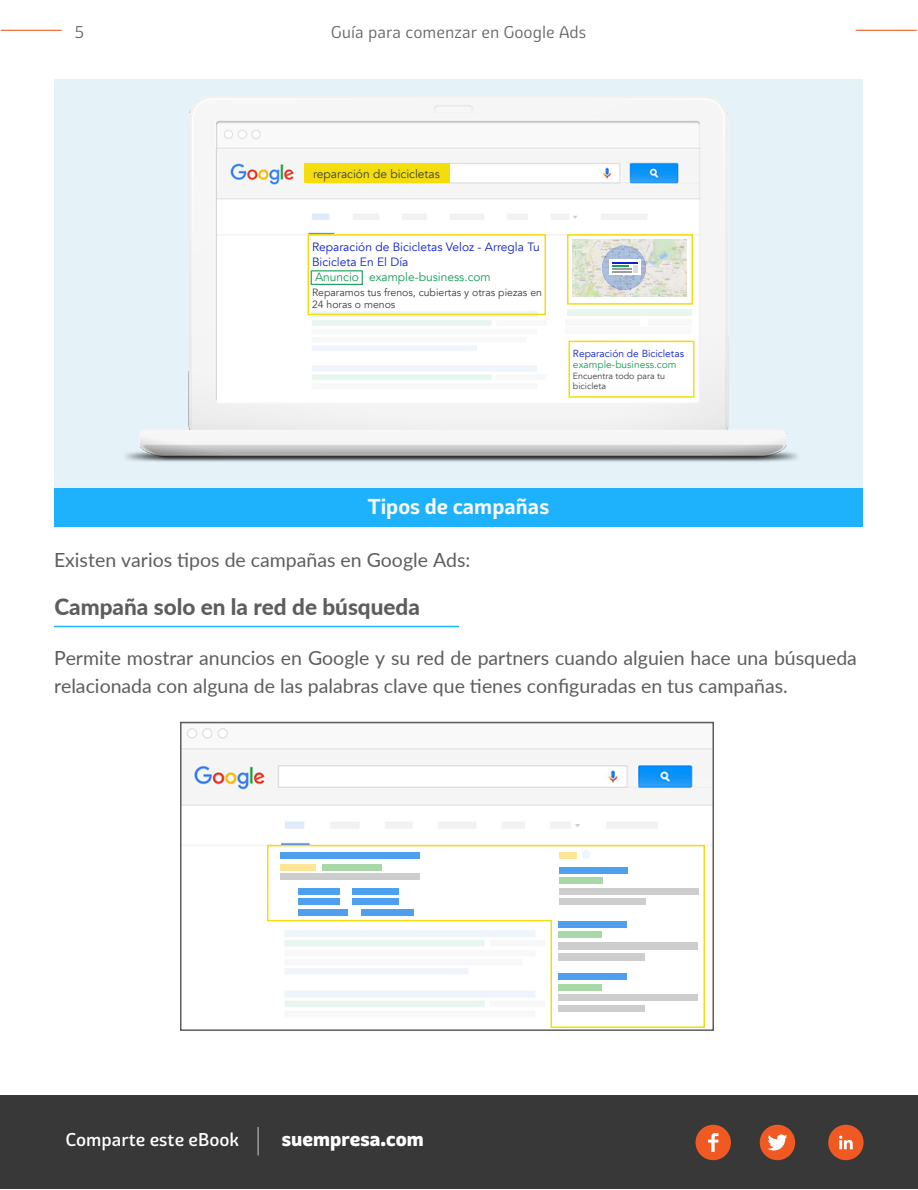
<style>
.page{position:relative;width:918px;height:1190px;background:#fff}
.page>*{position:absolute;margin:0;border:0;box-sizing:border-box;transform-origin:0 0}
.t1{font:800 22.5px "Lato";color:#5d5d5d}
.t2{font:700 21px "Graviola";color:#f9f9f9}
.t3{font:19.5px/28.5px "Lato";color:#5d5d5d}
.t4{font:800 19.5px "Graviola";color:#fff}
.t5{font:500 18px "Graviola";color:#fff}
.t6{font:16.5px "Graviola";color:#64605f}
.t7{font:12px/14.4px "Avenir";color:#0e20c9}
.t8{font:12px "Avenir";color:#169d56}
.t9{font:12px "Avenir";color:#3d3d3d}
.t10{font:10.5px/12.6px "Avenir";color:#3f3f3f}
.t11{font:10.2px "Avenir";color:#0e20c9}
.t12{font:10.2px "Avenir";color:#169d56}
.t13{font:9px/10.6px "Avenir";color:#3f3f3f}
</style>
<div class="page">
<div style="left:54px;top:80px;width:808px;height:409px;background:#e5f3f9"></div>
<hr style="left:1px;top:30px;width:61px;height:1px;background:#e94e0f">
<hr style="left:856px;top:30px;width:61px;height:1px;background:#e94e0f">
<div style="left:0;top:1095px;width:918px;height:94px;background:#383838"></div>
<div style="left:760px;top:1124px;width:35px;height:36px;background:#f05a22;border-radius:50%"></div>
<svg style="left:768px;top:1134px;width:19px;height:16px"></svg>
<div style="left:828px;top:1124px;width:36px;height:36px;background:#f05a22;border-radius:50%"></div>
<svg style="left:839px;top:1135px;width:14px;height:14px"></svg>
<div style="left:696px;top:1124px;width:35px;height:36px;background:#f05a22;border-radius:50%"></div>
<svg style="left:708px;top:1133px;width:10px;height:18px"></svg>
<hr style="left:257px;top:1126px;width:2px;height:29px;background:#fff">
<img style="left:94px;top:79px;width:706px;height:383px">
<svg style="left:311px;top:270px;width:52px;height:15px"></svg>
<div style="left:304px;top:164px;width:146px;height:19px;background:#f4dd0c"></div>
<div style="left:308px;top:234px;width:238px;height:81px;border:2px solid #f4dd0c"></div>
<div style="left:567px;top:234px;width:126px;height:70px;border:2px solid #f4dd0c"></div>
<div style="left:568px;top:340px;width:126px;height:58px;border:2px solid #f4dd0c"></div>
<img style="left:573px;top:240px;width:114px;height:56px">
<svg style="left:602px;top:246px;width:44px;height:44px"></svg>
<div style="left:602px;top:246px;width:44px;height:44px;border:1px solid #0e20c9;border-radius:50%"></div>
<svg style="left:609px;top:260px;width:31px;height:14px"></svg>
<hr style="left:612px;top:262px;width:26px;height:2px;background:#0e20c9">
<svg style="left:612px;top:266px;width:26px;height:10px"></svg>
<div style="left:567px;top:309px;width:125px;height:6px;background:#e8f6f0"></div>
<div style="left:566px;top:320px;width:74px;height:6px;background:#f8f8f8"></div>
<div style="left:648px;top:320px;width:44px;height:6px;background:#f8f8f8"></div>
<div style="left:566px;top:327px;width:126px;height:6px;background:#f8f8f8"></div>
<div style="left:54px;top:489px;width:809px;height:38px;background:#1eb2fc"></div>
<img style="left:183px;top:728px;width:528px;height:118px">
<div style="left:180px;top:722px;width:534px;height:308px;border:2px solid #5d5d5d"></div>
<svg style="left:266px;top:844px;width:440px;height:184px"></svg>
<div style="left:280px;top:852px;width:140px;height:6px;background:#4e9fee"></div>
<div style="left:280px;top:873px;width:140px;height:6px;background:#cdcdcd"></div>
<div style="left:560px;top:888px;width:139px;height:6px;background:#cdcdcd"></div>
<div style="left:560px;top:898px;width:86px;height:6px;background:#cdcdcd"></div>
<div style="left:298px;top:888px;width:42px;height:6px;background:#4e9fee"></div>
<div style="left:352px;top:888px;width:47px;height:6px;background:#4e9fee"></div>
<div style="left:298px;top:898px;width:42px;height:6px;background:#4e9fee"></div>
<div style="left:352px;top:898px;width:47px;height:6px;background:#4e9fee"></div>
<div style="left:298px;top:909px;width:50px;height:6px;background:#4e9fee"></div>
<div style="left:362px;top:909px;width:52px;height:6px;background:#4e9fee"></div>
<div style="left:560px;top:867px;width:68px;height:6px;background:#4e9fee"></div>
<div style="left:280px;top:864px;width:36px;height:6px;background:#ffe696"></div>
<div style="left:560px;top:852px;width:18px;height:6px;background:#ffe696"></div>
<div style="left:322px;top:864px;width:60px;height:6px;background:#a8d8a8"></div>
<div style="left:560px;top:878px;width:43px;height:6px;background:#a8d8a8"></div>
<div style="left:558px;top:942px;width:140px;height:8px;background:#cdcdcd"></div>
<div style="left:558px;top:952px;width:87px;height:8px;background:#cdcdcd"></div>
<div style="left:558px;top:921px;width:69px;height:6px;background:#4e9fee"></div>
<div style="left:558px;top:932px;width:44px;height:6px;background:#a8d8a8"></div>
<div style="left:558px;top:994px;width:140px;height:6px;background:#cdcdcd"></div>
<div style="left:558px;top:1005px;width:87px;height:6px;background:#cdcdcd"></div>
<div style="left:558px;top:974px;width:69px;height:6px;background:#4e9fee"></div>
<div style="left:558px;top:984px;width:44px;height:6px;background:#a8d8a8"></div>
<div style="left:582px;top:850px;width:8px;height:9px;background:#f0f5fc;border-radius:50%"></div>
<hr style="left:54px;top:626px;width:405px;height:1px;background:#1eb2fc">
<p class="t6" style="left:75px;top:22px;width:11px">5</p>
<p class="t6" style="left:331px;top:22px;width:257px">Guía para comenzar en Google Ads</p>
<p class="t9" style="left:313px;top:167px;width:128px">reparación de bicicletas</p>
<p class="t7" style="left:312px;top:240px;width:229px">Reparación de Bicicletas Veloz - Arregla Tu<br>Bicicleta En El Día</p>
<p class="t8" style="left:315px;top:269px;width:177px">Anuncio example-business.com</p>
<p class="t10" style="left:312px;top:286px;width:232px">Reparamos tus frenos, cubiertas y otras piezas en<br>24 horas o menos</p>
<p class="t11" style="left:573px;top:347px;width:113px">Reparación de Bicicletas</p>
<p class="t12" style="left:573px;top:358px;width:105px">example-business.com</p>
<p class="t13" style="left:573px;top:370px;width:94px">Encuentra todo para tu bicicleta</p>
<p class="t2" style="left:368px;top:493px;width:183px">Tipos de campañas</p>
<p class="t3" style="left:54px;top:545px;width:418px">Existen varios tipos de campañas en Google Ads:</p>
<p class="t1" style="left:54px;top:590px;width:367px">Campaña solo en la red de búsqueda</p>
<p class="t3" style="left:54px;top:642px;width:804px">Permite mostrar anuncios en Google y su red de partners cuando alguien hace una búsqueda relacionada con alguna de las palabras clave que tienes configuradas en tus campañas.</p>
<p class="t5" style="left:66px;top:1128px;width:175px">Comparte este eBook</p>
<p class="t4" style="left:282px;top:1126px;width:144px">suempresa.com</p>
</div>
